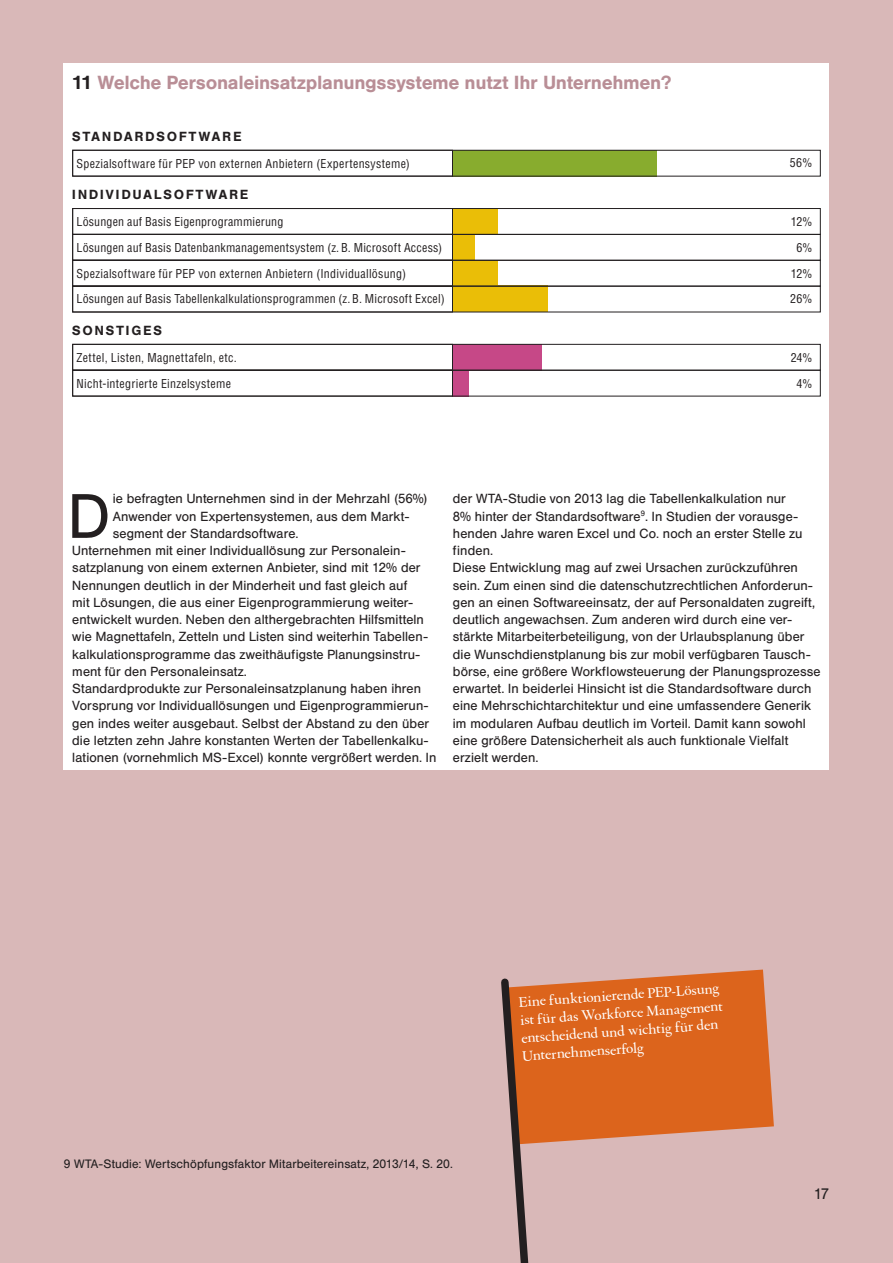
<style>
.page{position:relative;width:893px;height:1263px;background:#d9b8b8}
.page>*{position:absolute;margin:0;border:0;box-sizing:border-box;transform-origin:0 0}
.t1{font:61.95px "Helvetica BSK";color:#231f20}
.t2{font:500 18.75px "Helvetica BSK";letter-spacing:.02em;color:#b98e96}
.t3{font:15px/18px "Augereau Semi";color:#fff}
.t4{font:15px "Helvetica BSK";color:#231f20}
.t5{font:13.05px/17.2px "Helvetica BSK";letter-spacing:.01em;color:#231f20}
.t6{font:500 13.05px "Helvetica BSK";letter-spacing:.165em;color:#231f20}
.t7{font:condensed 12px/25.8px "Helvetica";letter-spacing:.02em;color:#231f20;text-align:center}
.t8{font:12px "Helvetica BSK";letter-spacing:.015em;color:#231f20}
.s1{color:#231f20}
</style>
<div class="page">
<div style="left:64px;top:64px;width:765px;height:706px;background:#fff"></div>
<div style="left:453px;top:150px;width:204px;height:26px;background:#88ac2e"></div>
<div style="left:453px;top:260px;width:44px;height:26px;background:#eabe07"></div>
<div style="left:453px;top:344px;width:89px;height:26px;background:#c64887"></div>
<div style="left:453px;top:208px;width:44px;height:26px;background:#eabe07"></div>
<div style="left:453px;top:234px;width:22px;height:26px;background:#eabe07"></div>
<div style="left:453px;top:286px;width:95px;height:26px;background:#eabe07"></div>
<div style="left:453px;top:370px;width:16px;height:26px;background:#c64887"></div>
<div style="left:72px;top:150px;width:749px;height:26px;border:1px solid #231f20"></div>
<div style="left:72px;top:150px;width:381px;height:26px;border:1px solid #231f20"></div>
<div style="left:72px;top:286px;width:749px;height:26px;border:1px solid #231f20"></div>
<div style="left:72px;top:286px;width:381px;height:26px;border:1px solid #231f20"></div>
<div style="left:72px;top:344px;width:749px;height:27px;border:1px solid #231f20"></div>
<div style="left:72px;top:344px;width:381px;height:27px;border:1px solid #231f20"></div>
<div style="left:72px;top:260px;width:381px;height:26px;border:1px solid #231f20"></div>
<div style="left:72px;top:208px;width:749px;height:27px;border:1px solid #231f20"></div>
<div style="left:72px;top:208px;width:381px;height:27px;border:1px solid #231f20"></div>
<div style="left:72px;top:234px;width:749px;height:27px;border:1px solid #231f20"></div>
<div style="left:72px;top:234px;width:381px;height:27px;border:1px solid #231f20"></div>
<div style="left:72px;top:370px;width:749px;height:26px;border:1px solid #231f20"></div>
<div style="left:72px;top:370px;width:381px;height:26px;border:1px solid #231f20"></div>
<svg style="left:544px;top:969px;width:230px;height:174px;background:#db6c2b"></svg>
<svg style="left:501px;top:978px;width:43px;height:285px"></svg>
<h2 class="t2" style="left:72px;top:72px;width:600px"><span class="s1">11</span> Welche Personaleinsatzplanungssysteme nutzt Ihr Unternehmen?</h2>
<p class="t6" style="left:72px;top:129px;width:118px">Standar ds oftware</p>
<p class="t7" style="left:77px;top:150px;width:335px">Spezialsoftware für PEP von externen Anbietern (Expertensysteme)</p>
<p class="t6" style="left:72px;top:187px;width:72px">Individuals</p>
<p class="t6" style="left:174px;top:187px;width:24px">oftware</p>
<p class="t7" style="left:77px;top:209px;width:367px;text-align:left">Lösungen auf Basis Eigenprogrammierung<br>Lösungen auf Basis Datenbankmanagementsystem (z. B. Microsoft Access)</p>
<p class="t7" style="left:77px;top:260px;width:331px">Spezialsoftware für PEP von externen Anbietern (Individuallösung)</p>
<p class="t7" style="left:77px;top:285px;width:370px">Lösungen auf Basis Tabellenkalkulationsprogrammen (z. B. Microsoft Excel)</p>
<p class="t6" style="left:72px;top:322px;width:44px">Sonstiges</p>
<p class="t7" style="left:77px;top:344px;width:162px">Zettel, Listen, Magnettafeln, etc.</p>
<p class="t7" style="left:77px;top:370px;width:156px">Nicht-integrierte Einzelsysteme</p>
<p class="t7" style="left:790px;top:150px;width:24px">56%</p>
<p class="t7" style="left:791px;top:209px;width:23px">12%<br>6%</p>
<p class="t7" style="left:791px;top:260px;width:23px">12%</p>
<p class="t7" style="left:790px;top:285px;width:24px">26%</p>
<p class="t7" style="left:791px;top:344px;width:23px">24%<br>4%</p>
<h1 class="t1" style="left:68px;top:482px;width:43px">D</h1>
<p class="t5" style="left:113px;top:490px;width:316px">ie befragten Unternehmen sind in der Mehrzahl (56%)</p>
<p class="t5" style="left:113px;top:508px;width:298px">Anwender von Expertensystemen, aus dem Markt-</p>
<p class="t5" style="left:113px;top:525px;width:187px">segment der Standardsoftware.</p>
<p class="t5" style="left:72px;top:542px;width:335px">Unternehmen mit einer Individuallösung zur Personalein-</p>
<p class="t5" style="left:72px;top:559px;width:350px">satzplanung von einem externen Anbieter, sind mit 12% der</p>
<p class="t5" style="left:72px;top:577px;width:337px">Nennungen deutlich in der Minderheit und fast gleich auf</p>
<p class="t5" style="left:72px;top:594px;width:342px">mit Lösungen, die aus einer Eigenprogrammierung weiter-</p>
<p class="t5" style="left:72px;top:611px;width:353px">entwickelt wurden. Neben den althergebrachten Hilfsmitteln</p>
<p class="t5" style="left:72px;top:628px;width:356px">wie Magnettafeln, Zetteln und Listen sind weiterhin Tabellen-</p>
<p class="t5" style="left:72px;top:646px;width:350px">kalkulationsprogramme das zweithäufigste Planungsinstru-</p>
<p class="t5" style="left:72px;top:663px;width:176px">ment für den Personaleinsatz.</p>
<p class="t5" style="left:72px;top:680px;width:350px">Standardprodukte zur Personaleinsatzplanung haben ihren</p>
<p class="t5" style="left:72px;top:697px;width:358px">Vorsprung vor Individuallösungen und Eigenprogrammierun-</p>
<p class="t5" style="left:72px;top:715px;width:358px">gen indes weiter ausgebaut. Selbst der Abstand zu den über</p>
<p class="t5" style="left:72px;top:732px;width:358px">die letzten zehn Jahre konstanten Werten der Tabellenkalku-</p>
<p class="t5" style="left:72px;top:749px;width:366px">lationen (vornehmlich MS-Excel) konnte vergrößert werden. In</p>
<p class="t5" style="left:453px;top:490px;width:369px">der WTA-Studie von 2013 lag die Tabellenkalkulation nur<br>8% hinter der Standardsoftware<sup>9</sup>. In Studien der vorausge&shy;henden Jahre waren Excel und Co. noch an erster Stelle zu finden.<br>Diese Entwicklung mag auf zwei Ursachen zurückzuführen sein. Zum einen sind die datenschutzrechtlichen Anforderun&shy;gen an einen Softwareeinsatz, der auf Personaldaten zugreift, deutlich angewachsen. Zum anderen wird durch eine ver&shy;stärkte Mitarbeiterbeteiligung, von der Urlaubsplanung über die Wunschdienstplanung bis zur mobil verfügbaren Tausch&shy;börse, eine größere Workflowsteuerung der Planungsprozesse erwartet. In beiderlei Hinsicht ist die Standardsoftware durch eine Mehrschichtarchitektur und eine umfassendere Generik im modularen Aufbau deutlich im Vorteil. Damit kann sowohl eine größere Datensicherheit als auch funktionale Vielfalt erzielt werden.</p>
<p class="t3" style="left:518px;top:993px;width:205px;rotate:-4deg">Eine funktionierende PEP-Lösung ist für das Workforce Management entscheidend und wichtig für den<br>Unternehmenserfolg</p>
<p class="t8" style="left:64px;top:1157px;width:390px">9 WTA-Studie: Wertschöpfungsfaktor Mitarbeitereinsatz, 2013/14, S. 20.</p>
<p class="t4" style="left:814px;top:1186px;width:17px">17</p>
</div>
